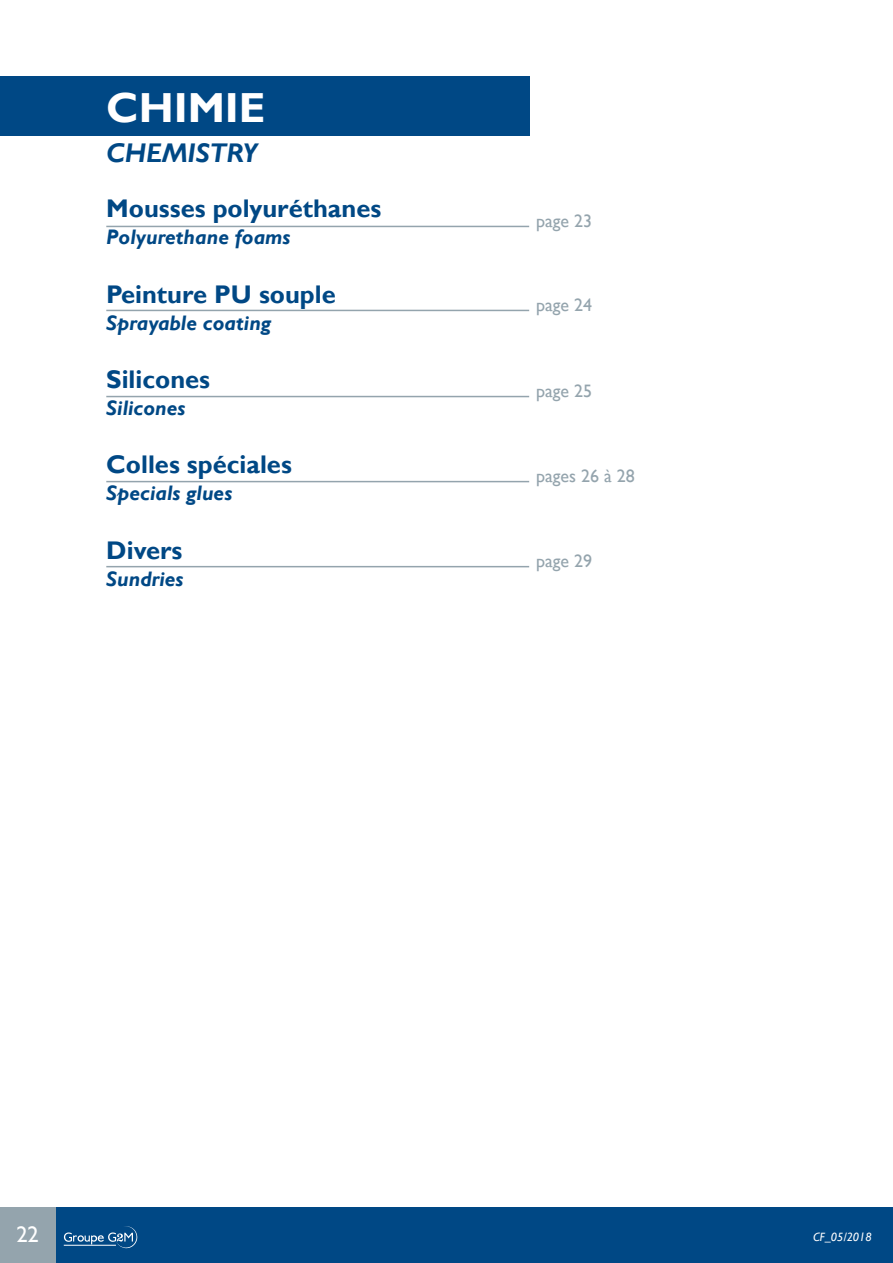
<style>
.page{position:relative;width:893px;height:1263px;background:#fff}
.page>*{position:absolute;margin:0;border:0;box-sizing:border-box;transform-origin:0 0}
.t1{font:700 42px "Gill Sans";color:#fff}
.t2{font:italic 700 27px "Gill Sans";color:#004885}
.t3{font:700 25.5px "Gill Sans";color:#004885}
.t4{font:22.5px "Gill Sans";color:#fff}
.t5{font:italic 700 21px "Gill Sans";color:#004885}
.t6{font:18px "Gill Sans";color:#94a4ad}
.t7{font:italic 12px "Gill Sans";color:#fff}
</style>
<div class="page">
<div style="left:0;top:77px;width:529px;height:59px;background:#004885"></div>
<div style="left:0;top:1208px;width:893px;height:55px;background:#004885"></div>
<div style="left:0;top:1208px;width:55px;height:55px;background:#94a4ad"></div>
<svg style="left:64px;top:1226px;width:74px;height:22px"></svg>
<hr style="left:106px;top:226px;width:423px;height:1px;background:#94a4ad">
<hr style="left:106px;top:310px;width:423px;height:1px;background:#94a4ad">
<hr style="left:106px;top:396px;width:423px;height:1px;background:#94a4ad">
<hr style="left:106px;top:481px;width:423px;height:1px;background:#94a4ad">
<hr style="left:106px;top:566px;width:423px;height:1px;background:#94a4ad">
<h1 class="t1" style="left:106px;top:82px;width:161px">CHIMIE</h1>
<p class="t2" style="left:106px;top:142px;width:153px">CHEMISTRY</p>
<p class="t3" style="left:106px;top:194px;width:277px">Mousses polyuréthanes</p>
<p class="t5" style="left:106px;top:229px;width:186px">Polyurethane foams</p>
<p class="t3" style="left:106px;top:279px;width:231px">Peinture PU souple</p>
<p class="t5" style="left:106px;top:314px;width:166px">Sprayable coating</p>
<p class="t3" style="left:106px;top:364px;width:105px">Silicones</p>
<p class="t5" style="left:106px;top:399px;width:81px">Silicones</p>
<p class="t3" style="left:106px;top:449px;width:187px">Colles spéciales</p>
<p class="t5" style="left:106px;top:484px;width:127px">Specials glues</p>
<p class="t3" style="left:106px;top:539px;width:78px">Divers</p>
<p class="t5" style="left:106px;top:570px;width:79px">Sundries</p>
<p class="t6" style="left:536px;top:214px;width:57px">page 23</p>
<p class="t6" style="left:536px;top:298px;width:57px">page 24</p>
<p class="t6" style="left:536px;top:384px;width:57px">page 25</p>
<p class="t6" style="left:536px;top:469px;width:100px">pages 26 à 28</p>
<p class="t6" style="left:536px;top:554px;width:57px">page 29</p>
<p class="t4" style="left:16px;top:1225px;width:24px">22</p>
<p class="t4" style="left:854px;top:1225px;width:24px">22</p>
<p class="t7" style="left:813px;top:1232px;width:60px">CF_05/2018</p>
</div>
